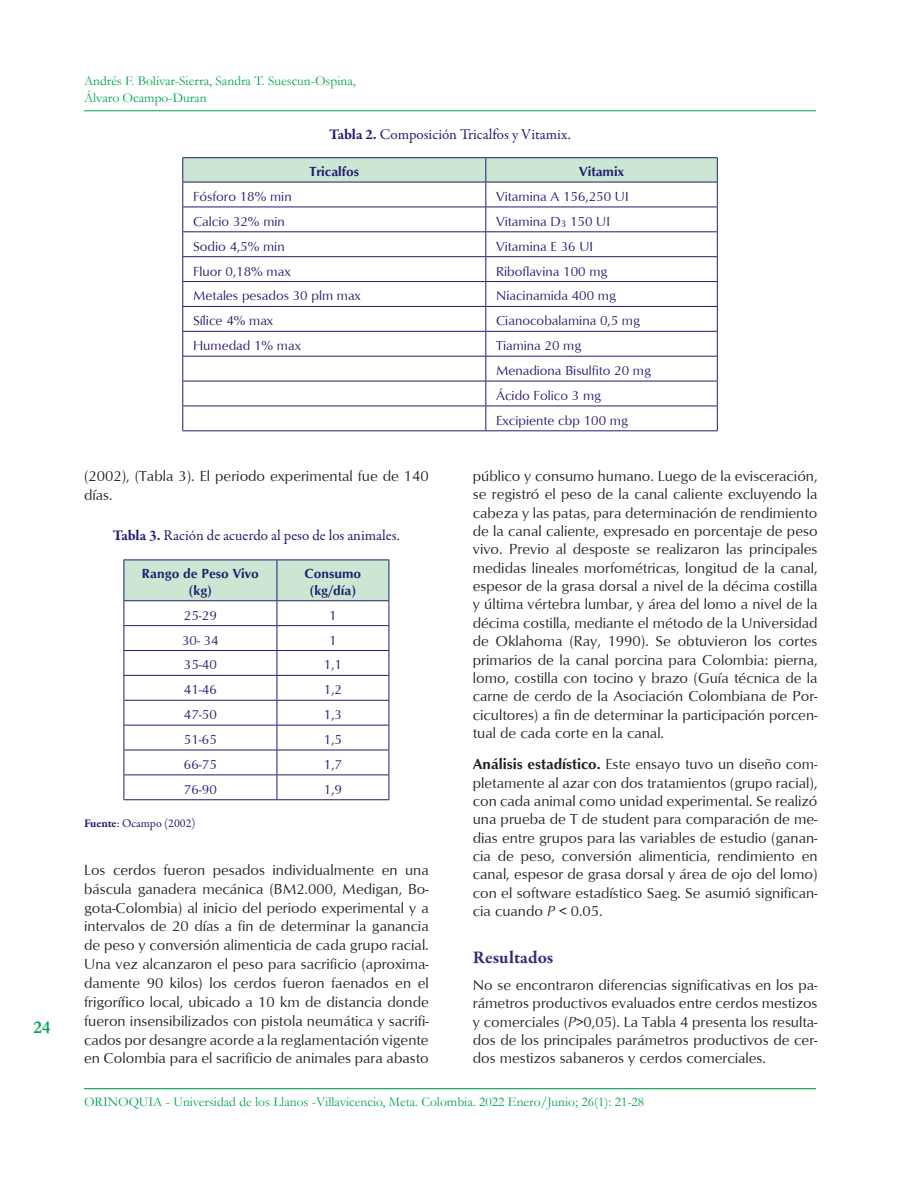
<style>
.page{position:relative;width:915px;height:1191px;background:#fff}
.page>*{position:absolute;margin:0;border:0;box-sizing:border-box;transform-origin:0 0}
.TIT_1{font:700 18px "Garamond Premr Pro";letter-spacing:.01em;color:#2e2c79}
.t1{font:700 18px "Garamond";color:#00a54f}
.BODY_TEXT{font:15px/18.3px "Optimum";color:#231f20;text-align:justify}
.TIT_TABLA{font:15px "Garamond Premr Pro";color:#201c70}
.TABLA_IZQ{font:13.5px "Optimum";color:#201c70}
.t2{font:13.5px/16.5px "Garamond";color:#00a54f}
.TABLA_CENTRO{font:13.5px "Optimum";color:#201c70}
.TABLA_CABEZA{font:700 13.5px/16.5px "Optimum";color:#201c70;text-align:center}
.TABLA_NOTA{font:12px "Garamond Premr Pro";color:#201c70}
.s1{font-weight:700}
.s2{font-style:italic}
</style>
<div class="page">
<hr style="left:84px;top:1088px;width:731px;height:1px;background:#00a54f">
<hr style="left:84px;top:110px;width:731px;height:1px;background:#00a54f">
<hr style="left:123px;top:559px;width:154px;height:1px;background:#201c70">
<hr style="left:277px;top:559px;width:112px;height:1px;background:#201c70">
<svg style="left:123px;top:560px;width:266px;height:239px"></svg>
<hr style="left:123px;top:799px;width:154px;height:1px;background:#201c70">
<hr style="left:277px;top:799px;width:112px;height:1px;background:#201c70">
<hr style="left:182px;top:157px;width:303px;height:1px;background:#201c70">
<hr style="left:485px;top:157px;width:232px;height:1px;background:#201c70">
<svg style="left:182px;top:158px;width:535px;height:272px"></svg>
<hr style="left:182px;top:430px;width:303px;height:1px;background:#201c70">
<hr style="left:485px;top:430px;width:232px;height:1px;background:#201c70">
<p class="t1" style="left:34px;top:1014px;width:18px">24</p>
<p class="t2" style="left:84px;top:73px;width:273px">Andrés F. Bolívar-Sierra, Sandra T. Suescun-Ospina,<br>Álvaro Ocampo-Duran</p>
<p class="TIT_TABLA" style="left:329px;top:125px;width:243px"><span class="s1">Tabla 2.</span> Composición Tricalfos y Vitamix.</p>
<p class="TABLA_CABEZA" style="left:309px;top:163px;width:51px">Tricalfos</p>
<p class="TABLA_CABEZA" style="left:579px;top:163px;width:46px">Vitamix</p>
<p class="TABLA_IZQ" style="left:193px;top:188px;width:100px">Fósforo 18% min</p>
<p class="TABLA_IZQ" style="left:496px;top:188px;width:134px">Vitamina A 156,250 UI</p>
<p class="TABLA_IZQ" style="left:193px;top:213px;width:93px">Calcio 32% min</p>
<p class="TABLA_IZQ" style="left:496px;top:213px;width:115px">Vitamina D<sub>3</sub> 150 UI</p>
<p class="TABLA_IZQ" style="left:193px;top:238px;width:93px">Sodio 4,5% min</p>
<p class="TABLA_IZQ" style="left:496px;top:238px;width:98px">Vitamina E 36 UI</p>
<p class="TABLA_IZQ" style="left:193px;top:263px;width:99px">Fluor 0,18% max</p>
<p class="TABLA_IZQ" style="left:496px;top:263px;width:113px">Riboflavina 100 mg</p>
<p class="TABLA_IZQ" style="left:193px;top:288px;width:169px">Metales pesados 30 plm max</p>
<p class="TABLA_IZQ" style="left:496px;top:288px;width:121px">Niacinamida 400 mg</p>
<p class="TABLA_IZQ" style="left:193px;top:313px;width:82px">Sílice 4% max</p>
<p class="TABLA_IZQ" style="left:496px;top:313px;width:145px">Cianocobalamina 0,5 mg</p>
<p class="TABLA_IZQ" style="left:193px;top:338px;width:109px">Humedad 1% max</p>
<p class="TABLA_IZQ" style="left:496px;top:338px;width:87px">Tiamina 20 mg</p>
<p class="TABLA_IZQ" style="left:496px;top:362px;width:156px">Menadiona Bisulfito 20 mg</p>
<p class="TABLA_IZQ" style="left:496px;top:387px;width:107px">Ácido Folico 3 mg</p>
<p class="TABLA_IZQ" style="left:496px;top:412px;width:133px">Excipiente cbp 100 mg</p>
<p class="BODY_TEXT" style="left:84px;top:466px;width:346px;line-height:18.9px">(2002), (Tabla 3). El periodo experimental fue de 140 días.</p>
<p class="TIT_TABLA" style="left:113px;top:526px;width:288px"><span class="s1">Tabla 3.</span> Ración de acuerdo al peso de los animales.</p>
<p class="TABLA_CABEZA" style="left:142px;top:565px;width:118px">Rango de Peso Vivo (kg)</p>
<p class="TABLA_CABEZA" style="left:304px;top:565px;width:58px">Consumo (kg/día)</p>
<p class="TABLA_CENTRO" style="left:184px;top:607px;width:34px">25-29</p>
<p class="TABLA_CENTRO" style="left:329px;top:607px;width:9px">1</p>
<p class="TABLA_CENTRO" style="left:182px;top:632px;width:38px">30- 34</p>
<p class="TABLA_CENTRO" style="left:329px;top:632px;width:9px">1</p>
<p class="TABLA_CENTRO" style="left:184px;top:657px;width:34px">35-40</p>
<p class="TABLA_CENTRO" style="left:324px;top:657px;width:20px">1,1</p>
<p class="TABLA_CENTRO" style="left:184px;top:682px;width:34px">41-46</p>
<p class="TABLA_CENTRO" style="left:324px;top:682px;width:20px">1,2</p>
<p class="TABLA_CENTRO" style="left:184px;top:706px;width:34px">47-50</p>
<p class="TABLA_CENTRO" style="left:324px;top:706px;width:20px">1,3</p>
<p class="TABLA_CENTRO" style="left:184px;top:731px;width:34px">51-65</p>
<p class="TABLA_CENTRO" style="left:324px;top:731px;width:20px">1,5</p>
<p class="TABLA_CENTRO" style="left:184px;top:756px;width:34px">66-75</p>
<p class="TABLA_CENTRO" style="left:324px;top:756px;width:20px">1,7</p>
<p class="TABLA_CENTRO" style="left:184px;top:781px;width:34px">76-90</p>
<p class="TABLA_CENTRO" style="left:324px;top:781px;width:20px">1,9</p>
<p class="TABLA_NOTA" style="left:84px;top:816px;width:113px"><span class="s1">Fuente</span>: Ocampo (2002)</p>
<p class="BODY_TEXT" style="left:84px;top:860px;width:346px;line-height:18.9px">Los cerdos fueron pesados individualmente en una báscula ganadera mecánica (BM2.000, Medigan, Bo&shy;gota-Colombia) al inicio del periodo experimental y a intervalos de 20 días a fin de determinar la ganancia de peso y conversión alimenticia de cada grupo racial.<br>Una vez alcanzaron el peso para sacrificio (aproxima&shy;damente 90 kilos) los cerdos fueron faenados en el frigorífico local, ubicado a 10 km de distancia donde fueron insensibilizados con pistola neumática y sacrifi&shy;cados por desangre acorde a la reglamentación vigente en Colombia para el sacrificio de animales para abasto</p>
<p class="BODY_TEXT" style="left:472px;top:466px;width:346px">público y consumo humano. Luego de la evisceración, se registró el peso de la canal caliente excluyendo la cabeza y las patas, para determinación de rendimiento de la canal caliente, expresado en porcentaje de peso vivo. Previo al desposte se realizaron las principales medidas lineales morfométricas, longitud de la canal, espesor de la grasa dorsal a nivel de la décima costilla y última vértebra lumbar, y área del lomo a nivel de la décima costilla, mediante el método de la Universidad de Oklahoma (Ray, 1990). Se obtuvieron los cortes primarios de la canal porcina para Colombia: pierna, lomo, costilla con tocino y brazo (Guía técnica de la carne de cerdo de la Asociación Colombiana de Por&shy;cicultores) a fin de determinar la participación porcen&shy;tual de cada corte en la canal.</p>
<p class="BODY_TEXT" style="left:472px;top:754px;width:346px"><span class="s1">Análisis estadístico.</span> Este ensayo tuvo un diseño com&shy;pletamente al azar con dos tratamientos (grupo racial), con cada animal como unidad experimental. Se realizó una prueba de T de student para comparación de me&shy;dias entre grupos para las variables de estudio (ganan&shy;cia de peso, conversión alimenticia, rendimiento en canal, espesor de grasa dorsal y área de ojo del lomo) con el software estadístico Saeg. Se asumió significan&shy;cia cuando <span class="s2">P</span> &lt; 0.05.</p>
<p class="TIT_1" style="left:472px;top:946px;width:82px">Resultados</p>
<p class="BODY_TEXT" style="left:472px;top:975px;width:346px">No se encontraron diferencias significativas en los pa&shy;rámetros productivos evaluados entre cerdos mestizos y comerciales (<span class="s2">P</span>&gt;0,05). La Tabla 4 presenta los resulta&shy;dos de los principales parámetros productivos de cer&shy;dos mestizos sabaneros y cerdos comerciales.</p>
<p class="t2" style="left:84px;top:1093px;width:561px">ORINOQUIA - Universidad de los Llanos -Villavicencio, Meta. Colombia. 2022 Enero/Junio; 26(1): 21-28</p>
</div>
